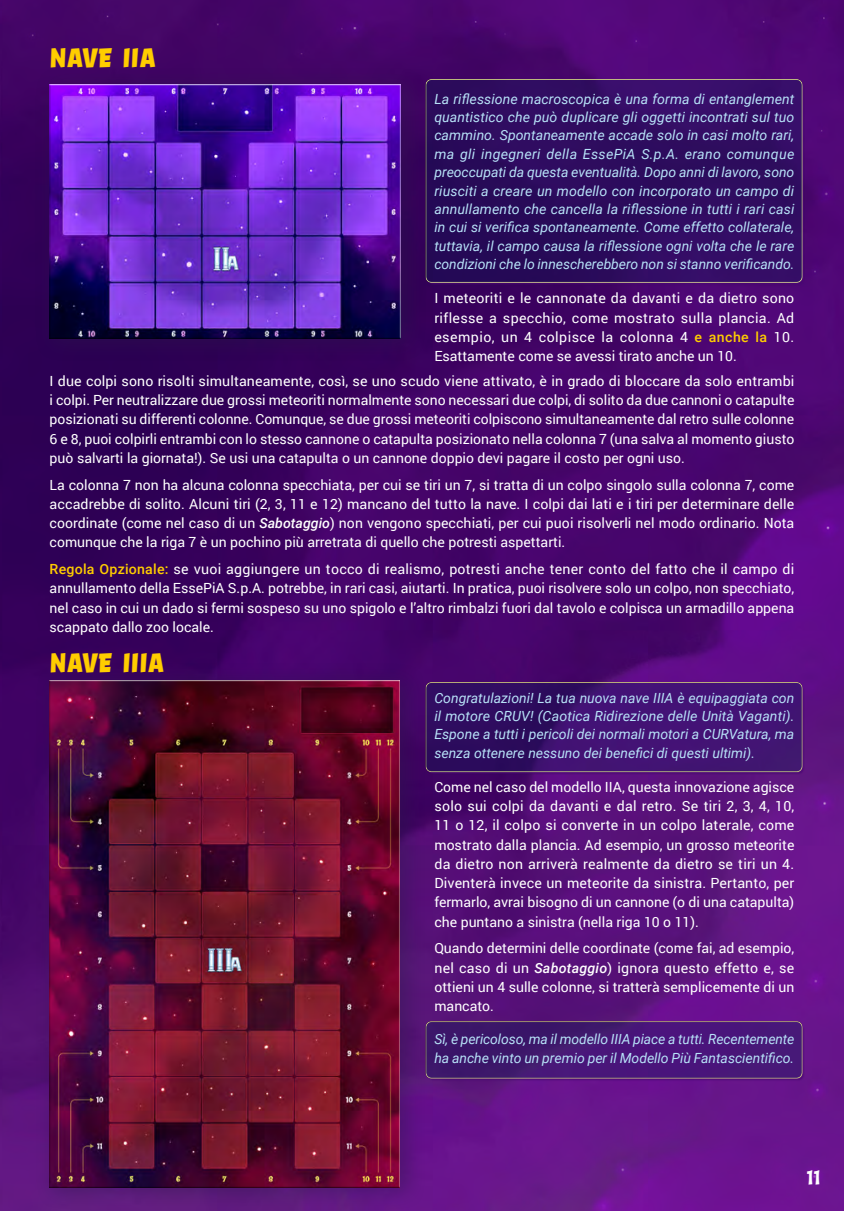
<style>
.page{position:relative;width:844px;height:1211px;background:#fff}
.page>*{position:absolute;margin:0;border:0;box-sizing:border-box;transform-origin:0 0}
.t1{font:26.25px "Orgovan Brush";color:#ffcd00}
.t2{font:700 19.25px "Catseye";color:#fff}
.t3{font:14px/19.2px "Roboto";color:#fff;text-align:justify}
.Fluff{font:italic 14px/18.4px "Roboto";letter-spacing:-.005em;color:#b7e2f8;text-align:justify}
.s1{font-weight:500;color:#ffcd00}
.s2{font-weight:500;font-style:italic}
</style>
<div class="page">
<img style="left:0;top:0;width:843px;height:1210px">
<img style="left:427px;top:71px;width:383px;height:227px">
<img style="left:426px;top:674px;width:384px;height:116px">
<img style="left:426px;top:1013px;width:384px;height:95px">
<div style="left:35px;top:67px;width:392px;height:295px;background:#281b47;opacity:.4"></div>
<div style="left:48px;top:83px;width:353px;height:256px;background:#fff;opacity:.75"></div>
<div style="left:35px;top:662px;width:391px;height:548px;background:#281b47;opacity:.4"></div>
<div style="left:49px;top:680px;width:350px;height:507px;background:#fff;opacity:.75"></div>
<h2 class="t1" style="left:50px;top:41px;width:107px">NAVE IIA</h2>
<p class="Fluff" style="left:434px;top:89px;width:361px">La riflessione macroscopica è una forma di entanglement quantistico che può duplicare gli oggetti incontrati sul tuo cammino. Spontaneamente accade solo in casi molto rari, ma gli ingegneri della EssePiA S.p.A. erano comunque preoccupati da questa eventualità. Dopo anni di lavoro, sono riusciti a creare un modello con incorporato un campo di annullamento che cancella la riflessione in tutti i rari casi in cui si verifica spontaneamente. Come effetto collaterale, tuttavia, il campo causa la riflessione ogni volta che le rare condizioni che lo innescherebbero non si stanno verificando.</p>
<p class="t3" style="left:434px;top:288px;width:361px">I meteoriti e le cannonate da davanti e da dietro sono riflesse a specchio, come mostrato sulla plancia. Ad esempio, un 4 colpisce la colonna 4 <span class="s1">e anche la</span> 10.<br>Esattamente come se avessi tirato anche un 10.</p>
<p class="t3" style="left:50px;top:371px;width:746px">I due colpi sono risolti simultaneamente, così, se uno scudo viene attivato, è in grado di bloccare da solo entrambi i colpi. Per neutralizzare due grossi meteoriti normalmente sono necessari due colpi, di solito da due cannoni o catapulte posizionati su differenti colonne. Comunque, se due grossi meteoriti colpiscono simultaneamente dal retro sulle colonne 6 e 8, puoi colpirli entrambi con lo stesso cannone o catapulta posizionato nella colonna 7 (una salva al momento giusto può salvarti la giornata!). Se usi una catapulta o un cannone doppio devi pagare il costo per ogni uso.</p>
<p class="t3" style="left:50px;top:474px;width:746px">La colonna 7 non ha alcuna colonna specchiata, per cui se tiri un 7, si tratta di un colpo singolo sulla colonna 7, come accadrebbe di solito. Alcuni tiri (2, 3, 11 e 12) mancano del tutto la nave. I colpi dai lati e i tiri per determinare delle coordinate (come nel caso di un <span class="s2">Sabotaggio</span>) non vengono specchiati, per cui puoi risolverli nel modo ordinario. Nota comunque che la riga 7 è un pochino più arretrata di quello che potresti aspettarti.</p>
<p class="t3" style="left:50px;top:559px;width:746px"><span class="s1">Regola Opzionale:</span> se vuoi aggiungere un tocco di realismo, potresti anche tener conto del fatto che il campo di annullamento della EssePiA S.p.A. potrebbe, in rari casi, aiutarti. In pratica, puoi risolvere solo un colpo, non specchiato, nel caso in cui un dado si fermi sospeso su uno spigolo e l’altro rimbalzi fuori dal tavolo e colpisca un armadillo appena scappato dallo zoo locale.</p>
<h2 class="t1" style="left:50px;top:645px;width:116px">NAVE IIIA</h2>
<p class="Fluff" style="left:434px;top:688px;width:361px">Congratulazioni! La tua nuova nave IIIA è equipaggiata con il motore CRUV! (Caotica Ridirezione delle Unità Vaganti).<br>Espone a tutti i pericoli dei normali motori a CURVatura, ma senza ottenere nessuno dei benefici di questi ultimi).</p>
<p class="t3" style="left:434px;top:776px;width:361px">Come nel caso del modello IIA, questa innovazione agisce solo sui colpi da davanti e dal retro. Se tiri 2, 3, 4, 10, 11 o 12, il colpo si converte in un colpo laterale, come mostrato dalla plancia. Ad esempio, un grosso meteorite da dietro non arriverà realmente da dietro se tiri un 4.<br>Diventerà invece un meteorite da sinistra. Pertanto, per fermarlo, avrai bisogno di un cannone (o di una catapulta) che puntano a sinistra (nella riga 10 o 11).</p>
<p class="t3" style="left:434px;top:938px;width:361px">Quando determini delle coordinate (come fai, ad esempio, nel caso di un <span class="s2">Sabotaggio</span>) ignora questo effetto e, se ottieni un 4 sulle colonne, si tratterà semplicemente di un mancato.</p>
<p class="Fluff" style="left:434px;top:1029px;width:361px">Sì, è pericoloso, ma il modello IIIA piace a tutti. Recentemente ha anche vinto un premio per il Modello Più Fantascientifico.</p>
<h2 class="t2" style="left:806px;top:1165px;width:15px">11</h2>
</div>
